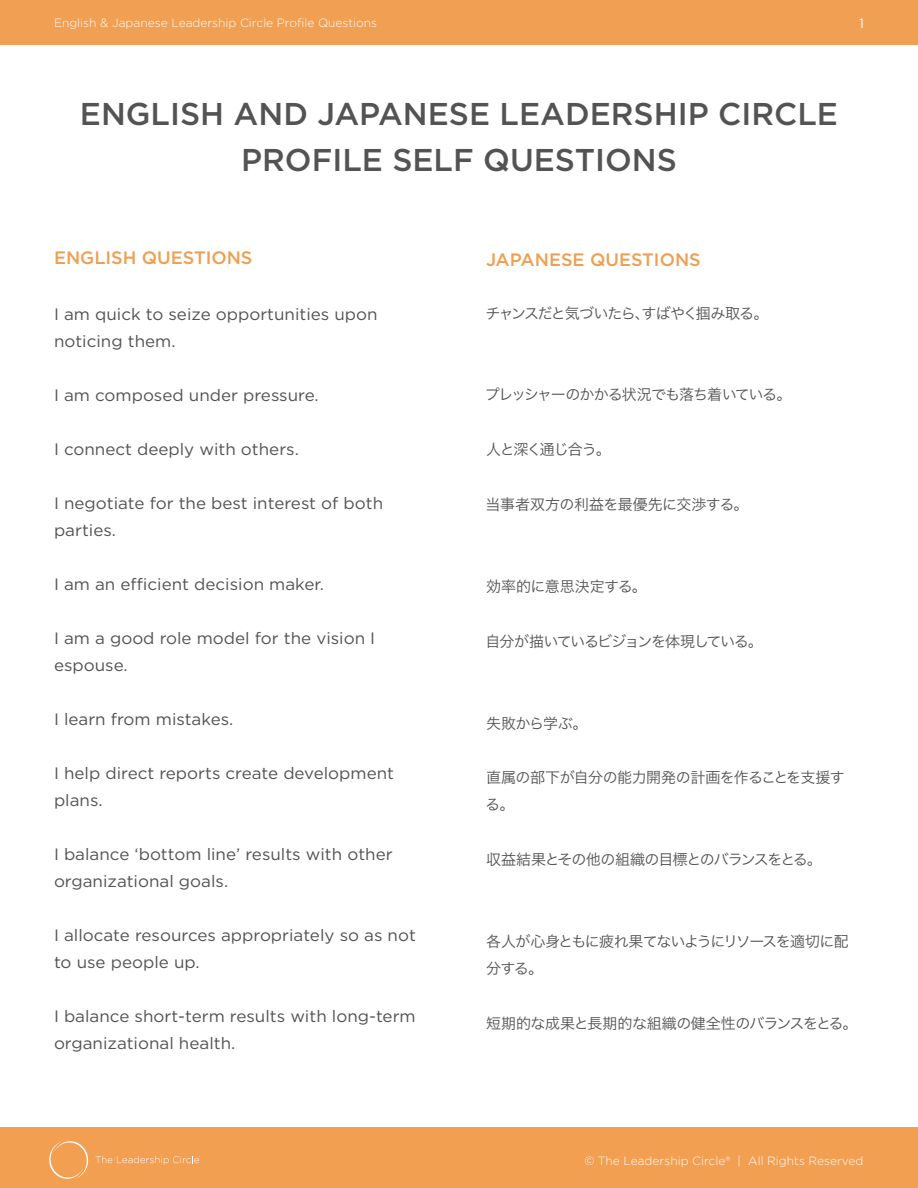
<style>
.page{position:relative;width:918px;height:1188px;background:#fff}
.page>*{position:absolute;margin:0;border:0;box-sizing:border-box;transform-origin:0 0}
.t1{font:500 31.5px/46.5px "Gotham";color:#535353;text-align:center}
.Subhead{font:500 18px "Gotham";color:#f09f52}
.paragraph_body{font:16.5px/27px "Gotham";color:#535353}
.Paragraph_Body_Chine{font:15px/27px "Hira Kaku Pro W3";letter-spacing:-.03em;color:#535353}
.Paragraph_Body_Chine-2{font:15px "Hira Kaku Pro W3";letter-spacing:-.075em;color:#535353}
.Paragraph_Body_Chine-3{font:15px/27px "Hira Kaku Pro W3";letter-spacing:-.055em;color:#535353}
.Paragraph_Body_Chine-4{font:15px "Hira Kaku Pro W3";letter-spacing:-.08em;color:#535353}
.Paragraph_Body_Chine-5{font:15px "Hira Kaku Pro W3";letter-spacing:-.085em;color:#535353}
.Paragraph_Body_Chine-6{font:15px "Hira Kaku Pro W3";color:#535353}
.t2{font:13.5px "Gotham";color:#fff}
.t3{font:300 12px "Gotham";color:#feffff}
</style>
<div class="page">
<div style="left:0;top:1128px;width:918px;height:60px;background:#f29f52"></div>
<div style="left:0;top:0;width:918px;height:44px;background:#f19f52"></div>
<svg style="left:49px;top:1141px;width:151px;height:38px"></svg>
<p class="t3" style="left:54px;top:15px;width:325px">English &amp; Japanese Leadership Circle Profile Questions</p>
<p class="t2" style="left:859px;top:15px;width:6px">1</p>
<p class="t1" style="left:80px;top:90px;width:760px">ENGLISH AND JAPANESE LEADERSHIP CIRCLE<br>PROFILE SELF QUESTIONS</p>
<p class="Subhead" style="left:54px;top:246px;width:200px">ENGLISH QUESTIONS</p>
<p class="Subhead" style="left:486px;top:248px;width:216px">JAPANESE QUESTIONS</p>
<p class="paragraph_body" style="left:54px;top:301px;width:325px">I am quick to seize opportunities upon noticing them.</p>
<p class="paragraph_body" style="left:54px;top:382px;width:266px">I am composed under pressure.</p>
<p class="paragraph_body" style="left:54px;top:436px;width:246px">I connect deeply with others.</p>
<p class="paragraph_body" style="left:54px;top:490px;width:331px">I negotiate for the best interest of both parties.</p>
<p class="paragraph_body" style="left:54px;top:571px;width:272px">I am an efficient decision maker.</p>
<p class="paragraph_body" style="left:54px;top:625px;width:323px">I am a good role model for the vision I espouse.</p>
<p class="paragraph_body" style="left:54px;top:706px;width:181px">I learn from mistakes.</p>
<p class="paragraph_body" style="left:54px;top:760px;width:342px">I help direct reports create development plans.</p>
<p class="paragraph_body" style="left:54px;top:841px;width:340px">I balance ‘bottom line’ results with other organizational goals.</p>
<p class="paragraph_body" style="left:54px;top:922px;width:363px">I allocate resources appropriately so as not to use people up.</p>
<p class="paragraph_body" style="left:54px;top:1003px;width:363px">I balance short-term results with long-term organizational health.</p>
<p class="Paragraph_Body_Chine-4" style="left:486px;top:300px;width:284px">チャンスだと気づいたら、すばやく掴み取る。</p>
<p class="Paragraph_Body_Chine-2" style="left:485px;top:381px;width:308px">プレッシャーのかかる状況でも落ち着いている。</p>
<p class="Paragraph_Body_Chine-4" style="left:486px;top:436px;width:126px">人と深く通じ合う。</p>
<p class="Paragraph_Body_Chine" style="left:486px;top:490px;width:265px">当事者双方の利益を最優先に交渉する。</p>
<p class="Paragraph_Body_Chine-6" style="left:486px;top:573px;width:162px">効率的に意思決定する。</p>
<p class="Paragraph_Body_Chine-5" style="left:485px;top:628px;width:279px">自分が描いているビジョンを体現している。</p>
<p class="Paragraph_Body_Chine-3" style="left:486px;top:708px;width:103px">失敗から学ぶ。</p>
<p class="Paragraph_Body_Chine" style="left:485px;top:763px;width:361px">直属の部下が自分の能力開発の計画を作ることを支援する。</p>
<p class="Paragraph_Body_Chine-2" style="left:486px;top:846px;width:337px">収益結果とその他の組織の目標とのバランスをとる。</p>
<p class="Paragraph_Body_Chine-3" style="left:486px;top:927px;width:364px">各人が心身ともに疲れ果てないようにリソースを適切に配分する。</p>
<p class="Paragraph_Body_Chine" style="left:486px;top:1009px;width:373px">短期的な成果と長期的な組織の健全性のバランスをとる。</p>
<p class="t3" style="left:584px;top:1153px;width:281px">© The Leadership Circle® | All Rights Reserved</p>
</div>
